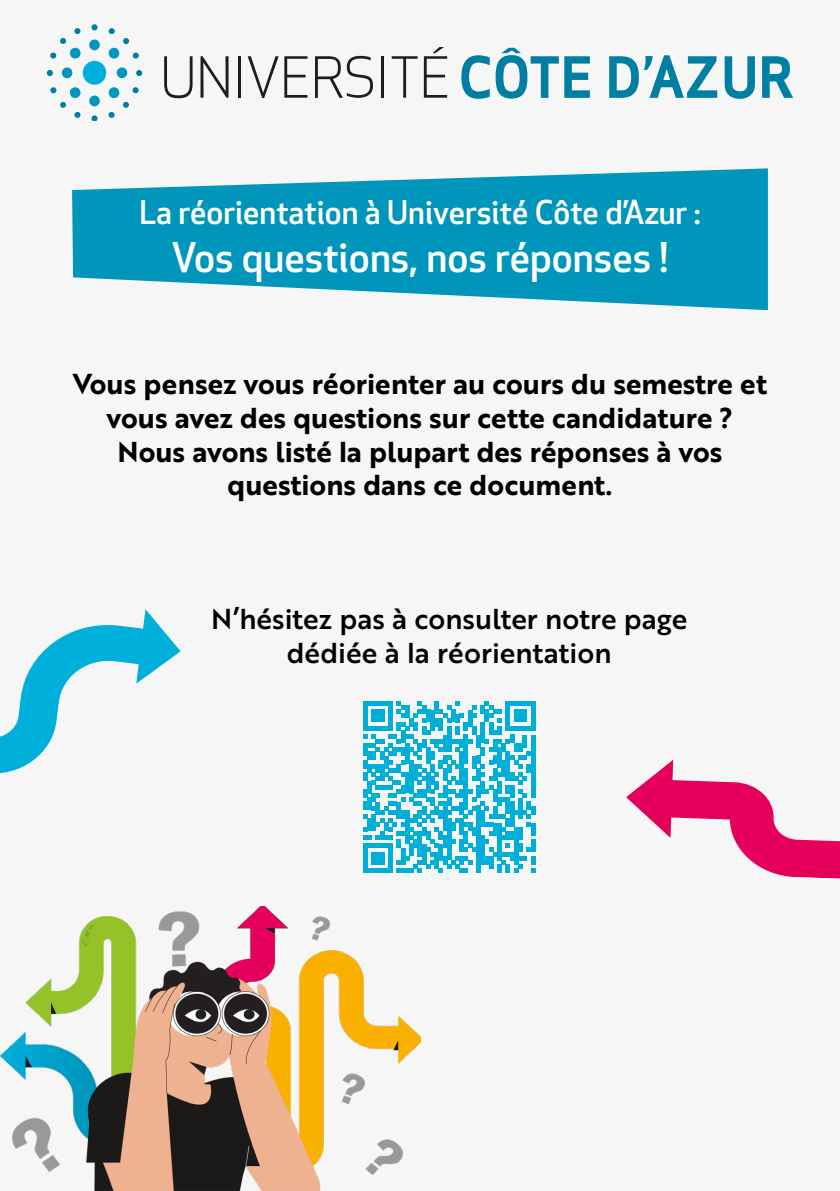
<style>
.page{position:relative;width:840px;height:1191px;background:#fff}
.page>*{position:absolute;margin:0;border:0;box-sizing:border-box;transform-origin:0 0}
.t1{font:500 40px "Apex New";color:#fff}
.t2{font:500 32px "Apex New";color:#fff}
.t3{font:28px/33.6px "Brother 1816 Bold";color:#000;text-align:center}
.t4{font:28px/33.6px "Brother 1816 Medium";color:#000;text-align:center}
</style>
<div class="page">
<div style="left:0;top:0;width:839px;height:1191px;background:#f6f6f6"></div>
<img style="left:0;top:906px;width:420px;height:285px">
<svg style="left:72px;top:168px;width:695px;height:142px;fill:#0096bc"></svg>
<div style="left:83px;top:61px;width:23px;height:24px;background:#00afdb;border-radius:50%"></div>
<div style="left:62px;top:67px;width:10px;height:11px;background:#0096bf;border-radius:50%"></div>
<div style="left:117px;top:67px;width:10px;height:11px;background:#0096bf;border-radius:50%"></div>
<div style="left:89px;top:39px;width:11px;height:11px;background:#0096bf;border-radius:50%"></div>
<div style="left:89px;top:96px;width:11px;height:10px;background:#0096bf;border-radius:50%"></div>
<svg style="left:136px;top:70px;width:6px;height:6px"></svg>
<svg style="left:91px;top:115px;width:6px;height:6px"></svg>
<svg style="left:91px;top:24px;width:6px;height:6px"></svg>
<svg style="left:108px;top:87px;width:31px;height:31px"></svg>
<svg style="left:108px;top:28px;width:31px;height:31px"></svg>
<svg style="left:47px;top:70px;width:6px;height:6px"></svg>
<svg style="left:50px;top:87px;width:30px;height:31px"></svg>
<svg style="left:50px;top:28px;width:31px;height:31px"></svg>
<svg style="left:164px;top:56px;width:28px;height:42px"></svg>
<svg style="left:200px;top:56px;width:28px;height:42px"></svg>
<hr style="left:238px;top:56px;width:3px;height:42px;background:#1d1d1b">
<svg style="left:247px;top:56px;width:31px;height:42px"></svg>
<svg style="left:284px;top:56px;width:23px;height:42px"></svg>
<svg style="left:315px;top:56px;width:58px;height:42px"></svg>
<hr style="left:381px;top:56px;width:3px;height:42px;background:#1d1d1b">
<svg style="left:391px;top:56px;width:26px;height:42px"></svg>
<svg style="left:423px;top:47px;width:24px;height:51px"></svg>
<svg style="left:461px;top:55px;width:28px;height:44px"></svg>
<svg style="left:495px;top:48px;width:63px;height:51px"></svg>
<svg style="left:564px;top:56px;width:25px;height:42px"></svg>
<svg style="left:609px;top:55px;width:107px;height:43px"></svg>
<svg style="left:724px;top:56px;width:30px;height:43px"></svg>
<svg style="left:762px;top:56px;width:30px;height:42px"></svg>
<svg style="left:0;top:609px;width:180px;height:165px"></svg>
<svg style="left:363px;top:701px;width:172px;height:172px"></svg>
<svg style="left:626px;top:760px;width:213px;height:118px"></svg>
<p class="t2" style="left:139px;top:190px;width:562px">La réorientation à Université Côte d’Azur :</p>
<h1 class="t1" style="left:171px;top:230px;width:498px">Vos questions, nos réponses !</h1>
<p class="t3" style="left:73px;top:366px;width:695px">Vous pensez vous réorienter au cours du semestre et vous avez des questions sur cette candidature ?<br>Nous avons listé la plupart des réponses à vos questions dans ce document.</p>
<p class="t4" style="left:211px;top:601px;width:477px">N’hésitez pas à consulter notre page dédiée à la réorientation</p>
</div>
